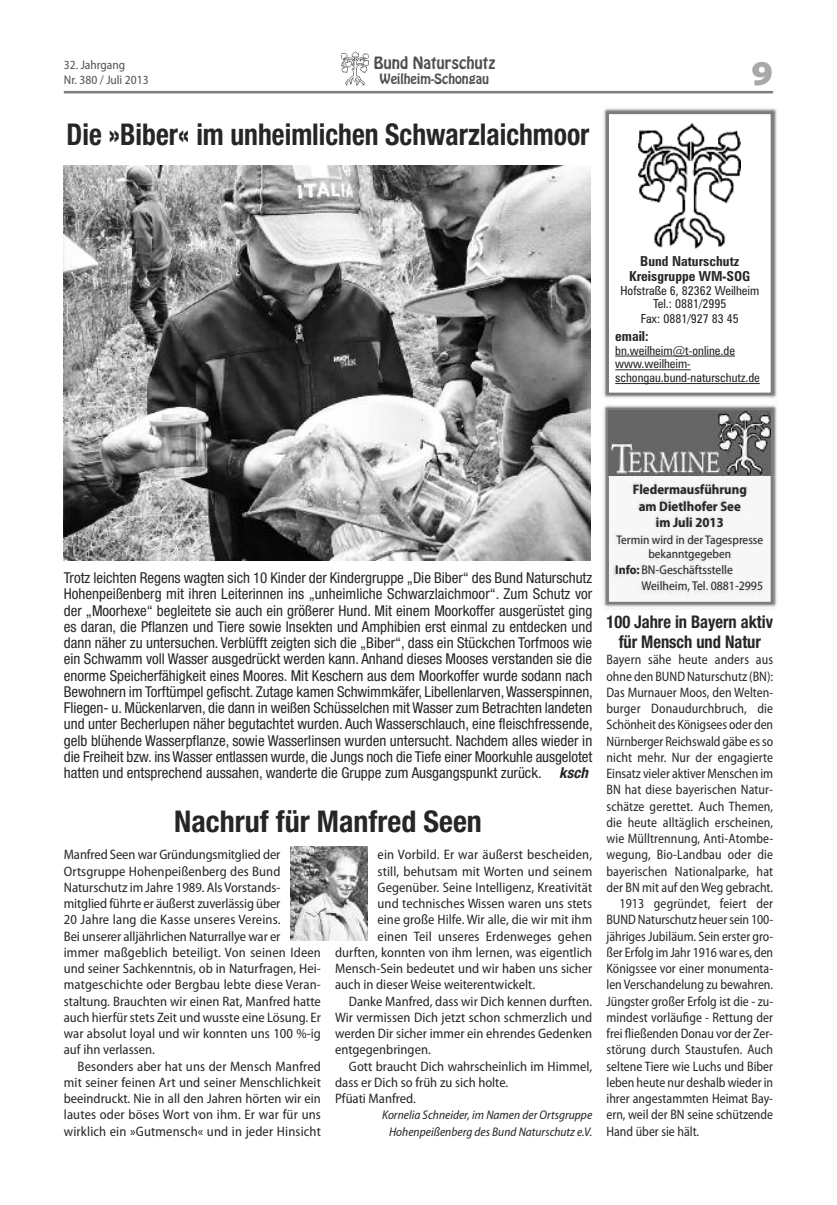
<style>
.page{position:relative;width:837px;height:1205px;background:#fff}
.page>*{position:absolute;margin:0;border:0;box-sizing:border-box;transform-origin:0 0}
.t1{font:900 semi-expanded 35px "Myriad Pro";color:#a9a8a9}
.t2{font:700 condensed 30px "Helvetica Neue";color:#272627;scale:.92 1}
.t3{font:700 condensed 30px "Helvetica Neue";color:#272627}
.t4{font:700 condensed 17.5px/20px "Helvetica Neue";color:#272627;text-align:center;scale:.94 1}
.t5{font:condensed 15px/16.2px "Helvetica Neue";color:#272627;text-align:justify}
.t6{font:15px "Hobo";color:#525152}
.t7{font:semi-condensed 13.75px/16.2px "Myriad Pro";color:#272627}
.t8{font:semi-condensed 13.75px "Myriad Pro";color:#272627;scale:.94 1}
.t9{font:700 semi-condensed 13.75px/16.2px "Myriad Pro";color:#272627;text-align:center}
.t10{font:700 condensed 13.75px/15px "Zurich BT";color:#272627;text-align:center}
.t11{font:semi-condensed 12.75px/16.1px "Myriad Pro";color:#272627}
.t12{font:condensed 12.5px/13.8px "Zurich BT";color:#272627;text-align:center}
.t13{font:italic semi-condensed 12.5px/16.2px "Myriad Pro";color:#272627;text-align:center}
.t14{font:semi-condensed 12.5px/13.8px "Myriad Pro";color:#272627;text-align:center}
.t15{font:semi-condensed 12.5px/15px "Myriad Pro";color:#525152}
.t16{font:12.5px "Hobo";color:#525152}
.s1{font-weight:700;font-style:italic}
.s2{font-weight:700}
</style>
<div class="page">
<hr style="left:64px;top:91px;width:708px;height:2px;background:#7d7d7d">
<img style="left:341px;top:51px;width:28px;height:34px">
<img style="left:603px;top:108px;width:174px;height:368px">
<div style="left:608px;top:114px;width:162px;height:279px;background:#fff"></div>
<div style="left:606px;top:112px;width:166px;height:283px;border:2px solid #7d7d7d"></div>
<img style="left:638px;top:124px;width:102px;height:124px">
<hr style="left:615px;top:356px;width:119px;height:1px;background:#272627">
<hr style="left:615px;top:369px;width:75px;height:1px;background:#272627">
<hr style="left:615px;top:383px;width:144px;height:1px;background:#272627">
<img style="left:603px;top:476px;width:174px;height:131px">
<img style="left:608px;top:410px;width:162px;height:66px">
<img style="left:606px;top:476px;width:166px;height:128px">
<img style="left:64px;top:165px;width:526px;height:395px">
<img style="left:290px;top:846px;width:77px;height:94px">
<p class="t6" style="left:373px;top:57px;width:123px">Bund Naturschutz</p>
<p class="t16" style="left:380px;top:74px;width:111px">Weilheim-Schongau</p>
<p class="t15" style="left:64px;top:58px;width:86px">32. Jahrgang<br>Nr. 380 / Juli 2013</p>
<h1 class="t1" style="left:751px;top:60px;width:23px">9</h1>
<h2 class="t2" style="left:67px;top:124px;width:569px">Die »Biber« im unheimlichen Schwarzlaichmoor</h2>
<p class="t10" style="left:629px;top:255px;width:123px">Bund Naturschutz<br>Kreisgruppe WM-SOG</p>
<p class="t12" style="left:620px;top:284px;width:140px">Hofstraße 6, 82362 Weilheim<br>Tel.: 0881/2995</p>
<p class="t12" style="left:640px;top:313px;width:99px">Fax: 0881/927 83 45</p>
<p class="t10" style="left:615px;top:330px;width:35px">email:</p>
<p class="t12" style="left:615px;top:344px;width:146px;text-align:left">bn.weilheim@t-online.de www.weilheim&shy;schongau.bund-naturschutz.de</p>
<p class="t5" style="left:64px;top:571px;width:530px">Trotz leichten Regens wagten sich 10 Kinder der Kindergruppe „Die Biber“ des Bund Naturschutz Hohenpeißenberg mit ihren Leiterinnen ins „unheimliche Schwarzlaichmoor“. Zum Schutz vor der „Moorhexe“ begleitete sie auch ein größerer Hund. Mit einem Moorkoffer ausgerüstet ging es daran, die Pflanzen und Tiere sowie Insekten und Amphibien erst einmal zu entdecken und dann näher zu untersuchen. Verblüfft zeigten sich die „Biber“, dass ein Stückchen Torfmoos wie ein Schwamm voll Wasser ausgedrückt werden kann. Anhand dieses Mooses verstanden sie die enorme Speicherfähigkeit eines Moores. Mit Keschern aus dem Moorkoffer wurde sodann nach Bewohnern im Torftümpel gefischt. Zutage kamen Schwimmkäfer, Libellenlarven,Wasserspinnen, Fliegen- u. Mückenlarven, die dann in weißen Schüsselchen mit Wasser zum Betrachten landeten und unter Becherlupen näher begutachtet wurden. Auch Wasserschlauch, eine fleischfressende, gelb blühende Wasserpflanze, sowie Wasserlinsen wurden untersucht. Nachdem alles wieder in die Freiheit bzw. ins Wasser entlassen wurde, die Jungs noch die Tiefe einer Moorkuhle ausgelotet hatten und entsprechend aussahen, wanderte die Gruppe zum Ausgangspunkt zurück. <span class="s1">ksch</span></p>
<h2 class="t3" style="left:174px;top:810px;width:309px">Nachruf für Manfred Seen</h2>
<p class="t7" style="left:64px;top:848px;width:258px">Manfred Seen war Gründungsmitglied der Ortsgruppe Hohenpeißenberg des Bund Naturschutz im Jahre 1989. AlsVorstands&shy;mitglied führte er äußerst zuverlässig über<br>20 Jahre lang die Kasse unseres Vereins.<br>Bei unserer alljährlichen Naturrallye war er<br>immer maßgeblich beteiligt. Von seinen Ideen und seiner Sachkenntnis, ob in Naturfragen, Hei&shy;matgeschichte oder Bergbau lebte diese Veran&shy;staltung. Brauchten wir einen Rat, Manfred hatte auch hierfür stets Zeit und wusste eine Lösung. Er war absolut loyal und wir konnten uns 100 %-ig auf ihn verlassen.</p>
<p class="t7" style="left:64px;top:1059px;width:258px;text-align:justify;text-indent:14px">Besonders aber hat uns der Mensch Manfred mit seiner feinen Art und seiner Menschlichkeit beeindruckt. Nie in all den Jahren hörten wir ein lautes oder böses Wort von ihm. Er war für uns wirklich ein »Gutmensch« und in jeder Hinsicht</p>
<p class="t7" style="left:377px;top:848px;width:216px">ein Vorbild. Er war äußerst bescheiden,</p>
<p class="t7" style="left:377px;top:864px;width:216px">still, behutsam mit Worten und seinem</p>
<p class="t7" style="left:377px;top:880px;width:216px">Gegenüber. Seine Intelligenz, Kreativität</p>
<p class="t7" style="left:377px;top:896px;width:216px">und technisches Wissen waren uns stets</p>
<p class="t7" style="left:377px;top:913px;width:216px">eine große Hilfe. Wir alle, die wir mit ihm</p>
<p class="t7" style="left:377px;top:929px;width:216px">einen Teil unseres Erdenweges gehen</p>
<p class="t7" style="left:335px;top:945px;width:258px">durften, konnten von ihm lernen, was eigentlich</p>
<p class="t7" style="left:335px;top:961px;width:258px">Mensch-Sein bedeutet und wir haben uns sicher</p>
<p class="t7" style="left:335px;top:978px;width:201px">auch in dieser Weise weiterentwickelt.</p>
<p class="t7" style="left:349px;top:994px;width:245px">Danke Manfred, dass wir Dich kennen durften.</p>
<p class="t7" style="left:335px;top:1010px;width:258px">Wir vermissen Dich jetzt schon schmerzlich und</p>
<p class="t7" style="left:335px;top:1026px;width:258px">werden Dir sicher immer ein ehrendes Gedenken</p>
<p class="t7" style="left:335px;top:1043px;width:97px">entgegenbringen.</p>
<p class="t7" style="left:349px;top:1059px;width:245px">Gott braucht Dich wahrscheinlich im Himmel,</p>
<p class="t7" style="left:335px;top:1075px;width:175px">dass er Dich so früh zu sich holte.</p>
<p class="t7" style="left:335px;top:1091px;width:82px">Pfüati Manfred.</p>
<p class="t13" style="left:382px;top:1108px;width:211px">Kornelia Schneider, im Namen der Ortsgruppe<br>Hohenpeißenberg des Bund Naturschutz e.V.</p>
<p class="t9" style="left:632px;top:483px;width:115px">Fledermausführung am Dietlhofer See im Juli 2013</p>
<p class="t14" style="left:616px;top:534px;width:148px">Termin wird in der Tagespresse bekanntgegeben</p>
<p class="t11" style="left:641px;top:563px;width:123px;text-indent:-26px"><span class="s2">Info:</span> BN-Geschäftsstelle<br>Weilheim, Tel. 0881-2995</p>
<p class="t4" style="left:606px;top:613px;width:178px">100 Jahre in Bayern aktiv für Mensch und Natur</p>
<p class="t8" style="left:606px;top:654px;width:179px">Bayern sähe heute anders aus</p>
<p class="t8" style="left:606px;top:671px;width:179px">ohne den BUND Naturschutz (BN):</p>
<p class="t8" style="left:606px;top:687px;width:179px">Das Murnauer Moos, den Welten-</p>
<p class="t8" style="left:606px;top:703px;width:179px">burger Donaudurchbruch, die</p>
<p class="t8" style="left:606px;top:719px;width:179px">Schönheit des Königsees oder den</p>
<p class="t8" style="left:606px;top:736px;width:179px">Nürnberger Reichswald gäbe es so</p>
<p class="t8" style="left:606px;top:752px;width:179px">nicht mehr. Nur der engagierte</p>
<p class="t8" style="left:606px;top:768px;width:179px">Einsatz vieler aktiver Menschen im</p>
<p class="t8" style="left:606px;top:784px;width:179px">BN hat diese bayerischen Natur-</p>
<p class="t8" style="left:606px;top:801px;width:179px">schätze gerettet. Auch Themen,</p>
<p class="t8" style="left:606px;top:817px;width:179px">die heute alltäglich erscheinen,</p>
<p class="t8" style="left:606px;top:833px;width:179px">wie Mülltrennung, Anti-Atombe-</p>
<p class="t8" style="left:606px;top:849px;width:179px">wegung, Bio-Landbau oder die</p>
<p class="t8" style="left:606px;top:866px;width:179px">bayerischen Nationalparke, hat</p>
<p class="t8" style="left:606px;top:882px;width:179px">der BN mit auf den Weg gebracht.</p>
<p class="t8" style="left:619px;top:898px;width:165px">1913 gegründet, feiert der</p>
<p class="t8" style="left:606px;top:914px;width:179px">BUND Naturschutz heuer sein 100-</p>
<p class="t8" style="left:606px;top:931px;width:179px">jähriges Jubiläum. Sein erster gro-</p>
<p class="t8" style="left:606px;top:947px;width:179px">ßer Erfolg im Jahr 1916 war es, den</p>
<p class="t8" style="left:606px;top:963px;width:179px">Königssee vor einer monumenta-</p>
<p class="t8" style="left:606px;top:979px;width:179px">len Verschandelung zu bewahren.</p>
<p class="t8" style="left:606px;top:996px;width:179px">Jüngster großer Erfolg ist die - zu-</p>
<p class="t8" style="left:606px;top:1012px;width:179px">mindest vorläufige - Rettung der</p>
<p class="t8" style="left:606px;top:1028px;width:179px">frei fließenden Donau vor der Zer-</p>
<p class="t8" style="left:606px;top:1044px;width:179px">störung durch Staustufen. Auch</p>
<p class="t8" style="left:606px;top:1061px;width:179px">seltene Tiere wie Luchs und Biber</p>
<p class="t8" style="left:606px;top:1077px;width:179px">leben heute nur deshalb wieder in</p>
<p class="t8" style="left:606px;top:1093px;width:179px">ihrer angestammten Heimat Bay-</p>
<p class="t8" style="left:606px;top:1109px;width:179px">ern, weil der BN seine schützende</p>
<p class="t8" style="left:606px;top:1126px;width:100px">Hand über sie hält.</p>
</div>
